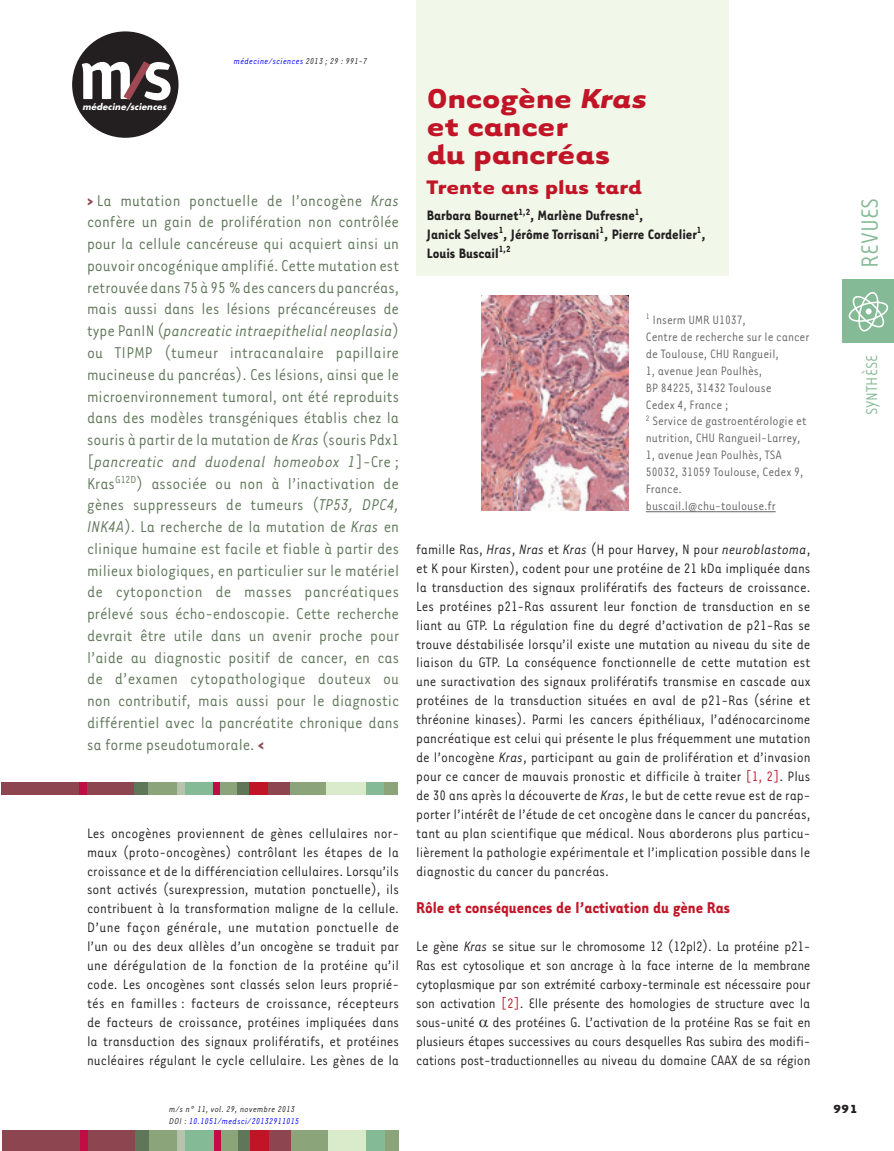
<style>
.page{position:relative;width:894px;height:1151px;background:#fff}
.page>*{position:absolute;margin:0;border:0;box-sizing:border-box;transform-origin:0 0}
.t1{font:700 31.5px/28.2px "Tarzana Wide";color:#c11527}
.t2{font:27px "Tarzana Narrow";color:#84ba95}
.t3{font:700 22.5px "Tarzana Wide";color:#c11527}
.t4{font:18px/21.8px "Tarzana Narrow";color:#5f7659;text-align:justify}
.t5{font:700 18px "Tarzana Narrow";color:#c11527}
.t6{font:18px "Tarzana Narrow";color:#84ba95}
.t7{font:15.75px/18.9px "Tarzana Narrow";color:#231f20;text-align:justify}
.t8{font:700 15.75px/18.9px "Tarzana Narrow";color:#231f20}
.t9{font:13.95px/17px "Tarzana Narrow";color:#636366}
.t10{font:700 13.5px "Tarzana Wide";color:#231f20}
.t11{font:italic 9.75px/11.7px "Tarzana Narrow";letter-spacing:.025em;color:#231f20}
.t12{font:italic 9.75px "Tarzana Narrow";letter-spacing:.025em;color:#00f}
.t13{font:italic 700 8.55px "Futura";letter-spacing:.01em;color:#fff}
.s1{color:#231f20}
.s2{font-weight:700;color:#8d454f}
.s3{font-style:italic}
.s4{color:#00f}
.s5{color:#c11527}
</style>
<div class="page">
<div style="left:2px;top:1129px;width:134px;height:21px;background:#8d454f"></div>
<div style="left:237px;top:1129px;width:13px;height:21px;background:#5f7659"></div>
<div style="left:80px;top:1129px;width:7px;height:21px;background:#c10d45"></div>
<div style="left:135px;top:1129px;width:22px;height:21px;background:#5f7659"></div>
<div style="left:149px;top:1129px;width:29px;height:21px;background:#8ba479"></div>
<div style="left:177px;top:1129px;width:8px;height:21px;background:#b6c4ad"></div>
<div style="left:185px;top:1129px;width:30px;height:21px;background:#84ba95"></div>
<div style="left:219px;top:1129px;width:19px;height:21px;background:#8ba479"></div>
<div style="left:215px;top:1129px;width:6px;height:21px;background:#c10d45"></div>
<div style="left:250px;top:1129px;width:27px;height:21px;background:#c11527"></div>
<div style="left:289px;top:1129px;width:39px;height:21px;background:#8ba479"></div>
<div style="left:269px;top:1129px;width:21px;height:21px;background:#8d454f"></div>
<div style="left:328px;top:1129px;width:38px;height:21px;background:#daebcb"></div>
<div style="left:366px;top:1129px;width:20px;height:21px;background:#84ba95"></div>
<div style="left:385px;top:1129px;width:14px;height:21px;background:#8ba479"></div>
<div style="left:842px;top:279px;width:51px;height:63px;background:#84ba95"></div>
<svg style="left:848px;top:292px;width:41px;height:39px"></svg>
<div style="left:72px;top:31px;width:106px;height:107px;background:#231f20;border-radius:50%"></div>
<svg style="left:82px;top:62px;width:88px;height:38px"></svg>
<div style="left:416px;top:0;width:312px;height:275px;background:#f1f7e9"></div>
<div style="left:1px;top:781px;width:134px;height:13px;background:#8d454f"></div>
<div style="left:134px;top:781px;width:17px;height:13px;background:#5f7659"></div>
<div style="left:236px;top:781px;width:13px;height:13px;background:#5f7659"></div>
<div style="left:148px;top:781px;width:29px;height:13px;background:#8ba479"></div>
<div style="left:182px;top:781px;width:32px;height:13px;background:#84ba95"></div>
<div style="left:365px;top:781px;width:20px;height:13px;background:#84ba95"></div>
<div style="left:218px;top:781px;width:19px;height:13px;background:#8ba479"></div>
<div style="left:384px;top:781px;width:14px;height:13px;background:#8ba479"></div>
<div style="left:288px;top:781px;width:38px;height:13px;background:#8ba479"></div>
<div style="left:326px;top:781px;width:39px;height:13px;background:#daebcb"></div>
<div style="left:177px;top:781px;width:7px;height:13px;background:#b6c4ad"></div>
<div style="left:79px;top:781px;width:7px;height:13px;background:#c10d45"></div>
<div style="left:214px;top:781px;width:6px;height:13px;background:#c10d45"></div>
<div style="left:249px;top:781px;width:27px;height:13px;background:#c11527"></div>
<div style="left:268px;top:781px;width:21px;height:13px;background:#8d454f"></div>
<hr style="left:645px;top:511px;width:130px;height:1px;background:#636366">
<img style="left:481px;top:295px;width:147px;height:215px">
<p class="t13" style="left:83px;top:103px;width:85px">médecine/sciences</p>
<p class="t12" style="left:234px;top:58px;width:135px">médecine/sciences <span class="s1">2013 ; 29 : 991-7</span></p>
<p class="t4" style="left:87px;top:191px;width:313px"><span class="s2">&gt;</span> La mutation ponctuelle de l’oncogène <span class="s3">Kras </span>confère un gain de prolifération non contrôlée pour la cellule cancéreuse qui acquiert ainsi un pouvoir oncogénique amplifié. Cette mutation est retrouvée dans 75 à 95 % des cancers du pancréas, mais aussi dans les lésions précancéreuses de type PanIN (<span class="s3">pancreatic intraepithelial neoplasia</span>) ou TIPMP (tumeur intracanalaire papillaire mucineuse du pancréas). Ces lésions, ainsi que le microenvironnement tumoral, ont été reproduits dans des modèles transgéniques établis chez la souris à partir de la mutation de <span class="s3">Kras</span> (souris Pdx1 [<span class="s3">pancreatic and duodenal homeobox 1</span>]-Cre ; Kras<sup>G12D</sup>) associée ou non à l’inactivation de gènes suppresseurs de tumeurs (<span class="s3">TP53, DPC4, INK4A</span>). La recherche de la mutation de <span class="s3">Kras</span> en clinique humaine est facile et fiable à partir des milieux biologiques, en particulier sur le matériel de cytoponction de masses pancréatiques prélevé sous écho-endoscopie. Cette recherche devrait être utile dans un avenir proche pour l’aide au diagnostic positif de cancer, en cas de d’examen cytopathologique douteux ou non contributif, mais aussi pour le diagnostic différentiel avec la pancréatite chronique dans sa forme pseudotumorale. <span class="s2">&lt;</span></p>
<p class="t7" style="left:87px;top:824px;width:313px">Les oncogènes proviennent de gènes cellulaires nor&shy;maux (proto-oncogènes) contrôlant les étapes de la croissance et de la différenciation cellulaires. Lorsqu’ils sont activés (surexpression, mutation ponctuelle), ils contribuent à la transformation maligne de la cellule.<br>D’une façon générale, une mutation ponctuelle de l’un ou des deux allèles d’un oncogène se traduit par une dérégulation de la fonction de la protéine qu’il code. Les oncogènes sont classés selon leurs proprié&shy;tés en familles : facteurs de croissance, récepteurs de facteurs de croissance, protéines impliquées dans la transduction des signaux prolifératifs, et protéines nucléaires régulant le cycle cellulaire. Les gènes de la</p>
<p class="t11" style="left:169px;top:1103px;width:131px">m/s n° 11, vol. 29, novembre 2013<br>DOI : <span class="s4">10.1051/medsci/20132911015</span></p>
<h1 class="t1" style="left:426px;top:87px;width:222px">Oncogène <span class="s3">Kras </span>et cancer<br>du pancréas</h1>
<h3 class="t3" style="left:426px;top:180px;width:216px">Trente ans plus tard</h3>
<p class="t8" style="left:426px;top:207px;width:280px">Barbara Bournet<sup>1,2</sup>, Marlène Dufresne<sup>1</sup>,<br>Janick Selves<sup>1</sup>, Jérôme Torrisani<sup>1</sup>, Pierre Cordelier<sup>1</sup>,<br>Louis Buscail<sup>1,2</sup></p>
<p class="t9" style="left:645px;top:312px;width:165px"><sup>1</sup> Inserm UMR U1037,<br>Centre de recherche sur le cancer de Toulouse, CHU Rangueil,<br>1, avenue Jean Poulhès,<br>BP 84225, 31432 Toulouse<br>Cedex 4, France ;<br><sup>2</sup> Service de gastroentérologie et nutrition, CHU Rangueil-Larrey,<br>1, avenue Jean Poulhès, TSA<br>50032, 31059 Toulouse, Cedex 9,<br>France. buscail.l@chu-toulouse.fr</p>
<p class="t7" style="left:416px;top:541px;width:396px">famille Ras, <span class="s3">Hras</span>, <span class="s3">Nras</span> et <span class="s3">Kras</span> (H pour Harvey, N pour <span class="s3">neuroblastoma</span>, et K pour Kirsten), codent pour une protéine de 21 kDa impliquée dans la transduction des signaux prolifératifs des facteurs de croissance.<br>Les protéines p21-Ras assurent leur fonction de transduction en se liant au GTP. La régulation fine du degré d’activation de p21-Ras se trouve déstabilisée lorsqu’il existe une mutation au niveau du site de liaison du GTP. La conséquence fonctionnelle de cette mutation est une suractivation des signaux prolifératifs transmise en cascade aux protéines de la transduction situées en aval de p21-Ras (sérine et thréonine kinases). Parmi les cancers épithéliaux, l’adénocarcinome pancréatique est celui qui présente le plus fréquemment une mutation de l’oncogène <span class="s3">Kras</span>, participant au gain de prolifération et d’invasion pour ce cancer de mauvais pronostic et difficile à traiter <span class="s5">[1, 2]</span>. Plus de 30 ans après la découverte de <span class="s3">Kras</span>, le but de cette revue est de rap&shy;porter l’intérêt de l’étude de cet oncogène dans le cancer du pancréas, tant au plan scientifique que médical. Nous aborderons plus particu&shy;lièrement la pathologie expérimentale et l’implication possible dans le diagnostic du cancer du pancréas.</p>
<p class="t5" style="left:416px;top:901px;width:315px">Rôle et conséquences de l’activation du gène Ras</p>
<p class="t7" style="left:416px;top:938px;width:396px">Le gène <span class="s3">Kras</span> se situe sur le chromosome 12 (12pl2). La protéine p21- Ras est cytosolique et son ancrage à la face interne de la membrane cytoplasmique par son extrémité carboxy-terminale est nécessaire pour son activation <span class="s5">[2]</span>. Elle présente des homologies de structure avec la sous-unité des protéines G. L’activation de la protéine Ras se fait en plusieurs étapes successives au cours desquelles Ras subira des modifi&shy;cations post-traductionnelles au niveau du domaine CAAX de sa région</p>
<h2 class="t2" style="left:860px;top:267px;width:71px;rotate:-90deg">REVUES</h2>
<p class="t6" style="left:865px;top:415px;width:62px;rotate:-90deg">SYNTHÈSE</p>
<p class="t10" style="left:832px;top:1103px;width:26px">991</p>
</div>
